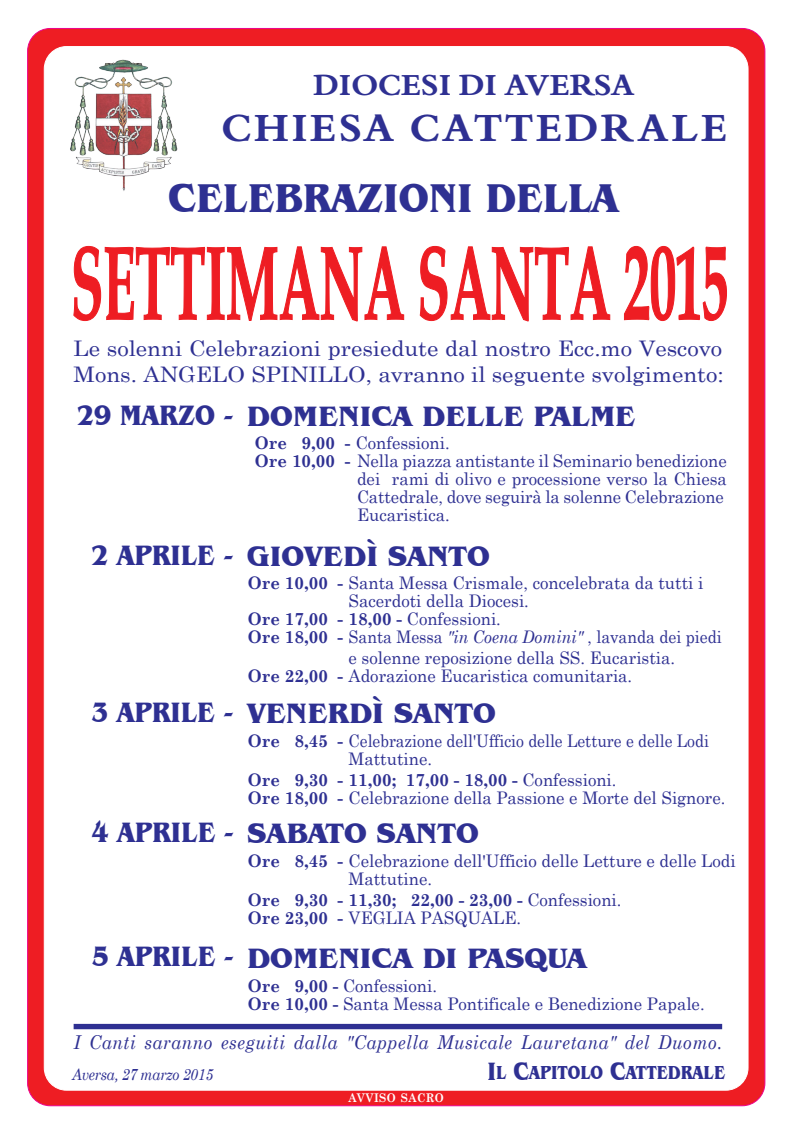
<style>
.page{position:relative;width:794px;height:1134px;background:#fff}
.page>*{position:absolute;margin:0;border:0;box-sizing:border-box;transform-origin:0 0}
.t1{font:700 42.8px "Bembo Book MT Pro";letter-spacing:.06em;color:#2e3092;scale:1.04 1}
.t2{font:700 41.24px "Benguiat IT Cby BT";color:#2e3092;scale:.95 1}
.t3{font:700 32.8px "Bembo Book MT Pro";color:#2e3092;scale:1.04 1}
.t4{font:700 28.8px "Benguiat IT Cby BT";color:#2e3092;scale:.9 1}
.t5{font:700 28.8px "Benguiat IT Cby BT";color:#2e3092}
.t6{font:21.4px/25.7px "Century Schoolbook";color:#2e3092;scale:1.06 1}
.t7{font:700 19.32px "Benguiat IT Cby BT";color:#2e3092;scale:.85 1}
.t8{font:italic 19.08px "Century Schoolbook";letter-spacing:.035em;color:#2e3092;scale:.9 1}
.t9{font:17.32px/18px "Century Schoolbook";color:#2e3092}
.t10{font:700 17.32px/18px "Century Schoolbook";color:#2e3092}
.t11{font:17.32px/18px "Century Schoolbook";color:#2e3092;scale:.9 1}
.t12{font:17.32px "Century Schoolbook";color:#2e3092;scale:.91 1}
.t13{font:17.32px "Century Schoolbook";color:#2e3092;scale:.96 1}
.t14{font:italic 16px "Century Schoolbook";letter-spacing:-.02em;color:#2e3092;scale:.88 1}
.t15{font:700 12px "Century Schoolbook";letter-spacing:.035em;color:#fff;scale:.9 1}
.s1{font-weight:700}
.s2{font-weight:400}
.s3{font-style:italic}
.s4{font-size:25.76px}
</style>
<div class="page">
<div style="left:28px;top:28px;width:737px;height:1078px;background:#ee1d23;border-radius:23px"></div>
<div style="left:44px;top:47px;width:704px;height:1043px;background:#fff;border-radius:22px"></div>
<div style="left:74px;top:1024px;width:648px;height:5px;background:#2e3092"></div>
<img style="left:70px;top:59px;width:108px;height:132px">
<svg style="left:73px;top:246px;width:331px;height:76px"></svg>
<svg style="left:419px;top:246px;width:191px;height:76px"></svg>
<svg style="left:624px;top:246px;width:103px;height:75px"></svg>
<h3 class="t3" style="left:313px;top:63px;width:311px">DIOCESI DI AVERSA</h3>
<h1 class="t1" style="left:221px;top:99px;width:488px">CHIESA CATTEDRALE</h1>
<h2 class="t2" style="left:168px;top:172px;width:476px">CELEBRAZIONI DELLA</h2>
<p class="t6" style="left:74px;top:335px;width:615px">Le solenni Celebrazioni presiedute dal nostro Ecc.mo Vescovo<br>Mons. ANGELO SPINILLO, avranno il seguente svolgimento:</p>
<h3 class="t4" style="left:77px;top:397px;width:175px">29 MARZO -</h3>
<h3 class="t4" style="left:91px;top:537px;width:159px">2 APRILE -</h3>
<h3 class="t4" style="left:91px;top:694px;width:159px">3 APRILE -</h3>
<h3 class="t4" style="left:92px;top:814px;width:159px">4 APRILE -</h3>
<h3 class="t5" style="left:247px;top:398px;width:390px">DOMENICA DELLE PALME</h3>
<p class="t9" style="left:255px;top:433px;width:196px"><span class="s1">Ore 9,00 -</span> Confessioni.</p>
<p class="t9" style="left:255px;top:451px;width:473px"><span class="s1">Ore 10,00 -</span> Nella piazza antistante il Seminario benedizione</p>
<p class="t9" style="left:357px;top:469px;width:371px">dei rami di olivo e processione verso la Chiesa</p>
<p class="t13" style="left:357px;top:486px;width:383px">Cattedrale, dove seguirà la solenne Celebrazione</p>
<p class="t9" style="left:357px;top:505px;width:94px">Eucaristica.</p>
<h3 class="t5" style="left:247px;top:539px;width:244px">GIOVEDÌ SANTO</h3>
<p class="t9" style="left:248px;top:573px;width:457px"><span class="s1">Ore 10,00 -</span> Santa Messa Crismale, concelebrata da tutti i</p>
<p class="t9" style="left:348px;top:591px;width:182px">Sacerdoti della Diocesi.</p>
<p class="t10" style="left:248px;top:610px;width:255px">Ore 17,00 - 18,00 - <span class="s2">Confessioni.</span></p>
<p class="t12" style="left:248px;top:626px;width:522px"><span class="s1">Ore 18,00 -</span> Santa Messa <span class="s3">"in Coena Domini"</span> , lavanda dei piedi</p>
<p class="t9" style="left:248px;top:648px;width:429px;text-indent:101px">e solenne reposizione della SS. Eucaristia.<br><span class="s1">Ore 22,00 -</span> Adorazione Eucaristica comunitaria.</p>
<h3 class="t5" style="left:247px;top:696px;width:250px">VENERDÌ SANTO</h3>
<p class="t11" style="left:348px;top:731px;width:402px;text-indent:-101px"><span class="s1">Ore 8,45 -</span> Celebrazione dell'Ufficio delle Letture e delle Lodi<br>Mattutine.</p>
<p class="t9" style="left:248px;top:770px;width:479px"><span class="s1">Ore 9,30 - 11,00; 17,00 - 18,00 -</span> Confessioni.<br><span class="s1">Ore 18,00 -</span> Celebrazione della Passione e Morte del Signore.</p>
<h3 class="t5" style="left:247px;top:816px;width:233px">SABATO SANTO</h3>
<p class="t9" style="left:348px;top:851px;width:388px;text-indent:-101px"><span class="s1">Ore 8,45 -</span> Celebrazione dell'Ufficio delle Letture e delle Lodi<br>Mattutine.</p>
<p class="t10" style="left:248px;top:891px;width:375px">Ore 9,30 - 11,30; 22,00 - 23,00 - <span class="s2">Confessioni.<br></span>Ore 23,00 - <span class="s2">VEGLIA PASQUALE.</span></p>
<h3 class="t4" style="left:92px;top:940px;width:551px">5 APRILE - DOMENICA DI PASQUA</h3>
<p class="t9" style="left:248px;top:976px;width:458px"><span class="s1">Ore 9,00 -</span> Confessioni.<br><span class="s1">Ore 10,00 -</span> Santa Messa Pontificale e Benedizione Papale.</p>
<p class="t8" style="left:74px;top:1030px;width:722px">I Canti saranno eseguiti dalla "Cappella Musicale Lauretana" del Duomo.</p>
<p class="t14" style="left:72px;top:1064px;width:162px">Aversa, 27 marzo 2015</p>
<p class="t7" style="left:487px;top:1060px;width:281px"><span class="s4">I</span>L <span class="s4">C</span>APITOLO <span class="s4">C</span>ATTEDRALE</p>
<p class="t15" style="left:348px;top:1091px;width:108px">AVVISO SACRO</p>
</div>
